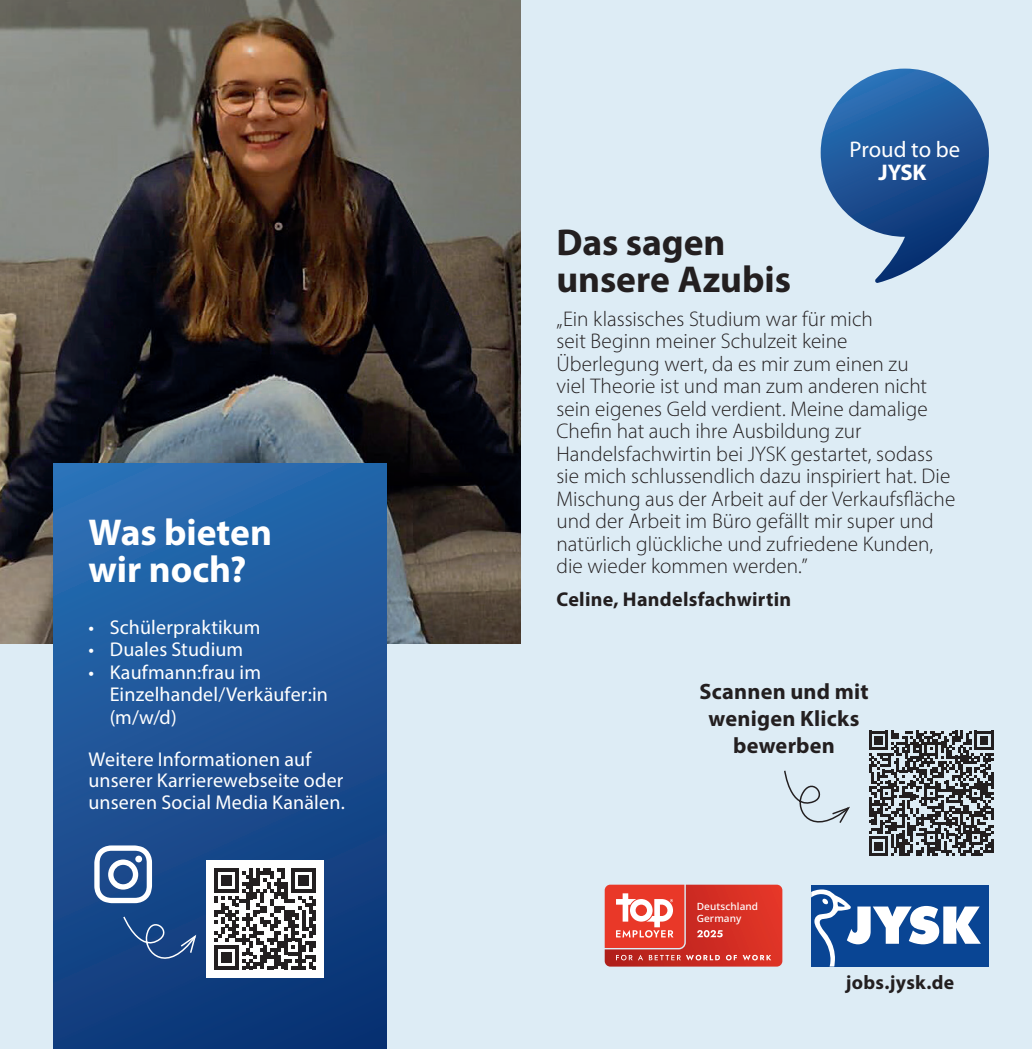
<style>
.page{position:relative;width:1032px;height:1049px;background:#fff}
.page>*{position:absolute;margin:0;border:0;box-sizing:border-box;transform-origin:0 0}
.t1{font:700 37.5px/37.5px "Myriad Pro";color:#231f20}
.t2{font:700 37.5px/37.5px "Myriad Pro";letter-spacing:-.005em;color:#fff}
.t3{font:22.75px "Myriad Pro";color:#fff}
.t4{font:700 22.75px "Myriad Pro";color:#fff}
.t5{font:700 22.25px/26.8px "Myriad Pro";letter-spacing:.01em;color:#231f20;text-align:center}
.t6{font:300 21.25px/22.5px "Myriad Pro";color:#231f20}
.t7{font:20px/22.5px "Myriad Pro";letter-spacing:.01em;color:#fff}
.t8{font:700 20px "Myriad Pro";letter-spacing:.015em;color:#231f20}
.t9{font:700 19.75px "Myriad Pro";letter-spacing:.015em;color:#231f20}
.t10{font:500 10px/11.5px "Noto Sans";letter-spacing:.01em;color:#fff}
</style>
<div class="page">
<div style="left:0;top:0;width:1031px;height:1049px;background:#ddecf5"></div>
<img style="left:0;top:0;width:521px;height:644px">
<svg style="left:820px;top:69px;width:168px;height:214px"></svg>
<div style="left:53px;top:464px;width:333px;height:585px;background:linear-gradient(to bottom,#2a6cb1,#0c3576)"></div>
<div style="left:811px;top:885px;width:177px;height:81px;background:#094594"></div>
<svg style="left:811px;top:889px;width:169px;height:77px"></svg>
<svg style="left:604px;top:885px;width:178px;height:81px;background:#dc483d"></svg>
<svg style="left:784px;top:770px;width:66px;height:53px"></svg>
<svg style="left:869px;top:731px;width:124px;height:125px"></svg>
<hr style="left:990px;top:839px;width:3px;height:14px;background:#231f20">
<svg style="left:94px;top:845px;width:58px;height:58px;background:#7a96bc"></svg>
<svg style="left:122px;top:914px;width:75px;height:61px;background:#214c8a"></svg>
<div style="left:206px;top:860px;width:118px;height:117px;background:#fff"></div>
<svg style="left:214px;top:868px;width:102px;height:101px"></svg>
<h1 class="t2" style="left:88px;top:512px;width:185px">Was bieten wir noch?</h1>
<p class="t7" style="left:88px;top:615px;width:173px">• Schülerpraktikum</p>
<p class="t7" style="left:88px;top:638px;width:156px">• Duales Studium</p>
<p class="t7" style="left:110px;top:660px;width:220px;text-indent:-21px">• Kaufmann:frau im<br>Einzelhandel/Verkäufer:in (m/w/d)</p>
<p class="t7" style="left:88px;top:748px;width:258px;line-height:21.2px">Weitere Informationen auf unserer Karrierewebseite oder unseren Social Media Kanälen.</p>
<h1 class="t1" style="left:556px;top:222px;width:236px">Das sagen unsere Azubis</h1>
<p class="t3" style="left:849px;top:137px;width:112px">Proud to be</p>
<p class="t4" style="left:878px;top:160px;width:49px">JYSK</p>
<p class="t6" style="left:556px;top:307px;width:400px">„Ein klassisches Studium war für mich<br>seit Beginn meiner Schulzeit keine Überlegung wert, da es mir zum einen zu<br>viel Theorie ist und man zum anderen nicht sein eigenes Geld verdient. Meine damalige Chefin hat auch ihre Ausbildung zur Handelsfachwirtin bei JYSK gestartet, sodass sie mich schlussendlich dazu inspiriert hat. Die Mischung aus der Arbeit auf der Verkaufsfläche und der Arbeit im Büro gefällt mir super und natürlich glückliche und zufriedene Kunden, die wieder kommen werden.”</p>
<p class="t8" style="left:556px;top:586px;width:236px">Celine, Handelsfachwirtin</p>
<p class="t5" style="left:699px;top:678px;width:170px">Scannen und mit wenigen Klicks bewerben</p>
<p class="t10" style="left:696px;top:901px;width:63px">Deutschland<br>Germany</p>
<p class="t9" style="left:845px;top:969px;width:110px">jobs.jysk.de</p>
</div>
